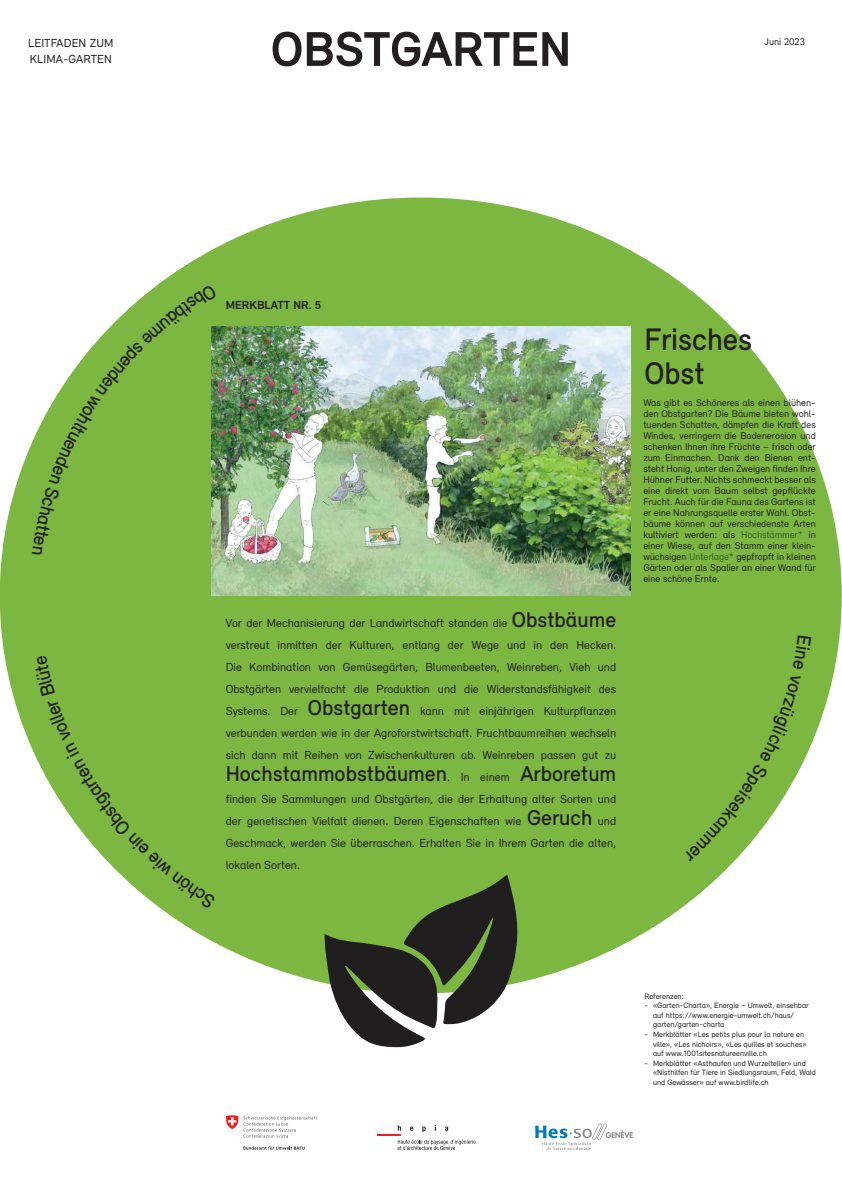
<style>
.page{position:relative;width:842px;height:1191px;background:#fff}
.page>*{position:absolute;margin:0;border:0;box-sizing:border-box;transform-origin:0 0}
.t1{font:700 50px "Relevant";color:#231f20}
.t2{font:500 32px/34px "Relevant";color:#231f20}
.t3{font:500 22px "Relevant";color:#231f20}
.t4{font:12px/22px "Relevant";color:#231f20;text-align:justify}
.t5{font:700 12px "Relevant";color:#231f20}
.t6{font:10px/11px "Relevant";color:#231f20;text-align:justify}
.t7{font:8px/9.6px "Relevant";color:#231f20}
.s1{font-weight:500;font-size:22px}
.s2{font-weight:400;font-size:12px}
.s3{font-weight:500;color:#426d21}
</style>
<div class="page">
<div style="left:0;top:197px;width:842px;height:796px;background:#7cb841;border-radius:50%"></div>
<img style="left:212px;top:326px;width:418px;height:269px">
<svg style="left:324px;top:874px;width:194px;height:173px"></svg>
<hr style="left:378px;top:1134px;width:23px;height:2px;background:#ee1d23">
<svg style="left:398px;top:1139px;width:77px;height:11px"></svg>
<svg style="left:398px;top:1125px;width:3px;height:5px"></svg>
<svg style="left:410px;top:1126px;width:3px;height:4px"></svg>
<svg style="left:422px;top:1126px;width:4px;height:6px"></svg>
<svg style="left:445px;top:1126px;width:3px;height:4px"></svg>
<svg style="left:535px;top:1123px;width:98px;height:27px"></svg>
<svg style="left:243px;top:1146px;width:62px;height:3px"></svg>
<svg style="left:226px;top:1115px;width:91px;height:22px"></svg>
<svg style="left:35px;top:755px;width:127px;height:154px"></svg>
<svg style="left:733px;top:745px;width:78px;height:117px"></svg>
<svg style="left:32px;top:284px;width:185px;height:270px"></svg>
<h1 class="t1" style="left:271px;top:19px;width:302px">OBSTGARTEN</h1>
<p class="t4" style="left:28px;top:34px;width:87px;line-height:16px">LEITFADEN ZUM<br>KLIMA-GARTEN</p>
<p class="t6" style="left:765px;top:36px;width:42px">Juni 2023</p>
<p class="t5" style="left:226px;top:298px;width:97px">MERKBLATT NR. 5</p>
<p class="t4" style="left:226px;top:612px;width:392px">Vor der Mechanisierung der Landwirtschaft standen die <span class="s1">Obstbäume </span>verstreut inmitten der Kulturen, entlang der Wege und in den Hecken.<br>Die Kombination von Gemüsegärten, Blumenbeeten, Weinreben, Vieh und Obstgärten vervielfacht die Produktion und die Widerstandsfähigkeit des Systems. Der <span class="s1">Obstgarten</span> kann mit einjährigen Kulturpflanzen verbunden werden wie in der Agroforstwirtschaft. Fruchtbaumreihen wechseln sich dann mit Reihen von Zwischenkulturen ab. Weinreben passen gut zu</p>
<h3 class="t3" style="left:226px;top:761px;width:392px">Hochstammobstbäumen<span class="s2">. In einem</span> Arboretum</h3>
<p class="t4" style="left:226px;top:788px;width:392px">finden Sie Sammlungen und Obstgärten, die der Erhaltung alter Sorten und der genetischen Vielfalt dienen. Deren Eigenschaften wie <span class="s1">Geruch</span> und Geschmack, werden Sie überraschen. Erhalten Sie in Ihrem Garten die alten, lokalen Sorten.</p>
<h2 class="t2" style="left:644px;top:322px;width:109px">Frisches<br>Obst</h2>
<p class="t6" style="left:643px;top:396px;width:174px">Was gibt es Schöneres als einen blühen&shy;den Obstgarten? Die Bäume bieten wohl&shy;tuenden Schatten, dämpfen die Kraft des Windes, verringern die Bodenerosion und schenken Ihnen ihre Früchte – frisch oder zum Einmachen. Dank den Bienen ent&shy;steht Honig, unter den Zweigen finden Ihre Hühner Futter. Nichts schmeckt besser als eine direkt vom Baum selbst gepflückte Frucht. Auch für die Fauna des Gartens ist er eine Nahrungsquelle erster Wahl. Obst&shy;bäume können auf verschiedenste Arten kultiviert werden: als <span class="s3">Hochstämmer*</span> in einer Wiese, auf den Stamm einer klein&shy;wüchsigen <span class="s3">Unterlage*</span> gepfropft in kleinen Gärten oder als Spalier an einer Wand für eine schöne Ernte.</p>
<p class="t7" style="left:644px;top:991px;width:41px">Referenzen:</p>
<p class="t7" style="left:653px;top:1000px;width:157px;text-indent:-9px">- «Garten-Charta», Energie – Umwelt, einsehbar auf https://www.energie-umwelt.ch/haus/ garten/garten-charta</p>
<p class="t7" style="left:653px;top:1029px;width:155px;text-indent:-9px">- Merkblätter «Les petits plus pour la nature en ville», «Les nichoirs», «Les quilles et souches» auf www.1001sitesnatureenville.ch</p>
<p class="t7" style="left:653px;top:1058px;width:164px;text-indent:-9px">- Merkblätter «Asthaufen und Wurzelteller» und «Nisthilfen für Tiere in Siedlungsraum, Feld, Wald und Gewässer» auf www.birdlife.ch</p>
</div>
